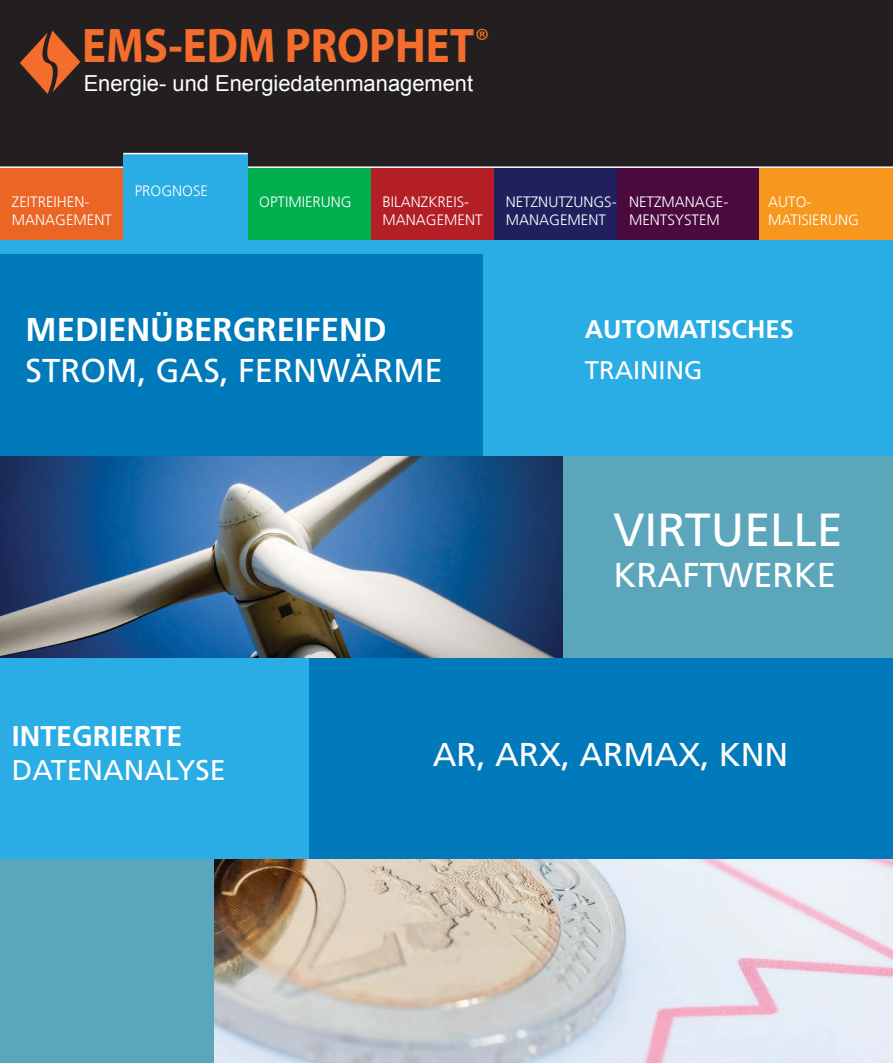
<style>
.page{position:relative;width:893px;height:1063px;background:#fff}
.page>*{position:absolute;margin:0;border:0;box-sizing:border-box;transform-origin:0 0}
.t1{font:700 48.9px "Myriad Pro";color:#f36d2c;scale:.91 1}
.t2{font:46.5px "Frutiger LT Com";color:#fff}
.t3{font:34.5px "Frutiger LT Com";color:#fff}
.t4{font:33.9px "Myriad Pro";color:#f36d2c}
.t5{font:33px "Frutiger LT Com";color:#fff}
.t6{font:700 33px "Frutiger LT Com";color:#fff}
.t7{font:28.5px "Frutiger LT Com";color:#fff}
.t8{font:700 28.5px "Frutiger LT Com";color:#fff}
.t9{font:700 25.5px "Frutiger LT Com";color:#fff}
.t10{font:25.5px "Frutiger LT Com";color:#fff}
.t11{font:22.05px "Arial";color:#fff}
.t12{font:300 15px "Frutiger LT Com";color:#fff}
</style>
<div class="page">
<div style="left:0;top:0;width:893px;height:168px;background:#231f20"></div>
<div style="left:0;top:239px;width:893px;height:15px;background:#29ade4"></div>
<div style="left:0;top:254px;width:484px;height:202px;background:#017abc"></div>
<div style="left:484px;top:245px;width:409px;height:211px;background:#29ade4"></div>
<img style="left:0;top:456px;width:563px;height:202px">
<div style="left:563px;top:456px;width:330px;height:202px;background:#5ba6bb"></div>
<div style="left:0;top:658px;width:309px;height:202px;background:#29ade4"></div>
<div style="left:309px;top:658px;width:584px;height:202px;background:#017abc"></div>
<div style="left:0;top:860px;width:214px;height:203px;background:#5ba6bb"></div>
<img style="left:214px;top:860px;width:679px;height:203px">
<div style="left:0;top:168px;width:123px;height:71px;background:#eb6524"></div>
<div style="left:248px;top:168px;width:123px;height:71px;background:#01af4f"></div>
<div style="left:371px;top:168px;width:123px;height:71px;background:#b31f25"></div>
<div style="left:494px;top:168px;width:124px;height:71px;background:#21205f"></div>
<div style="left:618px;top:168px;width:141px;height:71px;background:#4a0a3e"></div>
<div style="left:759px;top:168px;width:134px;height:71px;background:#f8971d"></div>
<hr style="left:0;top:166px;width:893px;height:2px;background:#fff">
<div style="left:123px;top:154px;width:125px;height:94px;background:#29ade4"></div>
<hr style="left:123px;top:153px;width:125px;height:1px;background:#fff">
<svg style="left:20px;top:31px;width:60px;height:63px"></svg>
<p class="t1" style="left:82px;top:14px;width:432px">EMS-EDM PROPHET</p>
<p class="t11" style="left:84px;top:69px;width:391px">Energie- und Energiedatenmanagement</p>
<p class="t4" style="left:475px;top:20px;width:16px">®</p>
<p class="t12" style="left:12px;top:193px;width:79px">ZEITREIHEN-</p>
<p class="t12" style="left:12px;top:211px;width:102px">MANAGEMENT</p>
<p class="t12" style="left:135px;top:182px;width:75px">PROGNOSE</p>
<p class="t12" style="left:259px;top:193px;width:94px">OPTIMIERUNG</p>
<p class="t12" style="left:382px;top:193px;width:88px">BILANZKREIS-</p>
<p class="t12" style="left:382px;top:211px;width:102px">MANAGEMENT</p>
<p class="t12" style="left:506px;top:193px;width:112px">NETZNUTZUNGS-</p>
<p class="t12" style="left:506px;top:211px;width:102px">MANAGEMENT</p>
<p class="t12" style="left:629px;top:193px;width:101px">NETZMANAGE-</p>
<p class="t12" style="left:629px;top:211px;width:92px">MENTSYSTEM</p>
<p class="t12" style="left:768px;top:193px;width:45px">AUTO-</p>
<p class="t12" style="left:768px;top:211px;width:92px">MATISIERUNG</p>
<p class="t6" style="left:26px;top:310px;width:363px">MEDIENÜBERGREIFEND</p>
<p class="t5" style="left:26px;top:351px;width:419px">STROM, GAS, FERNWÄRME</p>
<p class="t9" style="left:585px;top:314px;width:211px">AUTOMATISCHES</p>
<p class="t10" style="left:585px;top:356px;width:119px">TRAINING</p>
<p class="t2" style="left:613px;top:502px;width:231px">VIRTUELLE</p>
<p class="t3" style="left:613px;top:555px;width:224px">KRAFTWERKE</p>
<p class="t8" style="left:12px;top:719px;width:172px">INTEGRIERTE</p>
<p class="t7" style="left:12px;top:753px;width:215px">DATENANALYSE</p>
<p class="t5" style="left:433px;top:735px;width:357px">AR, ARX, ARMAX, KNN</p>
</div>
